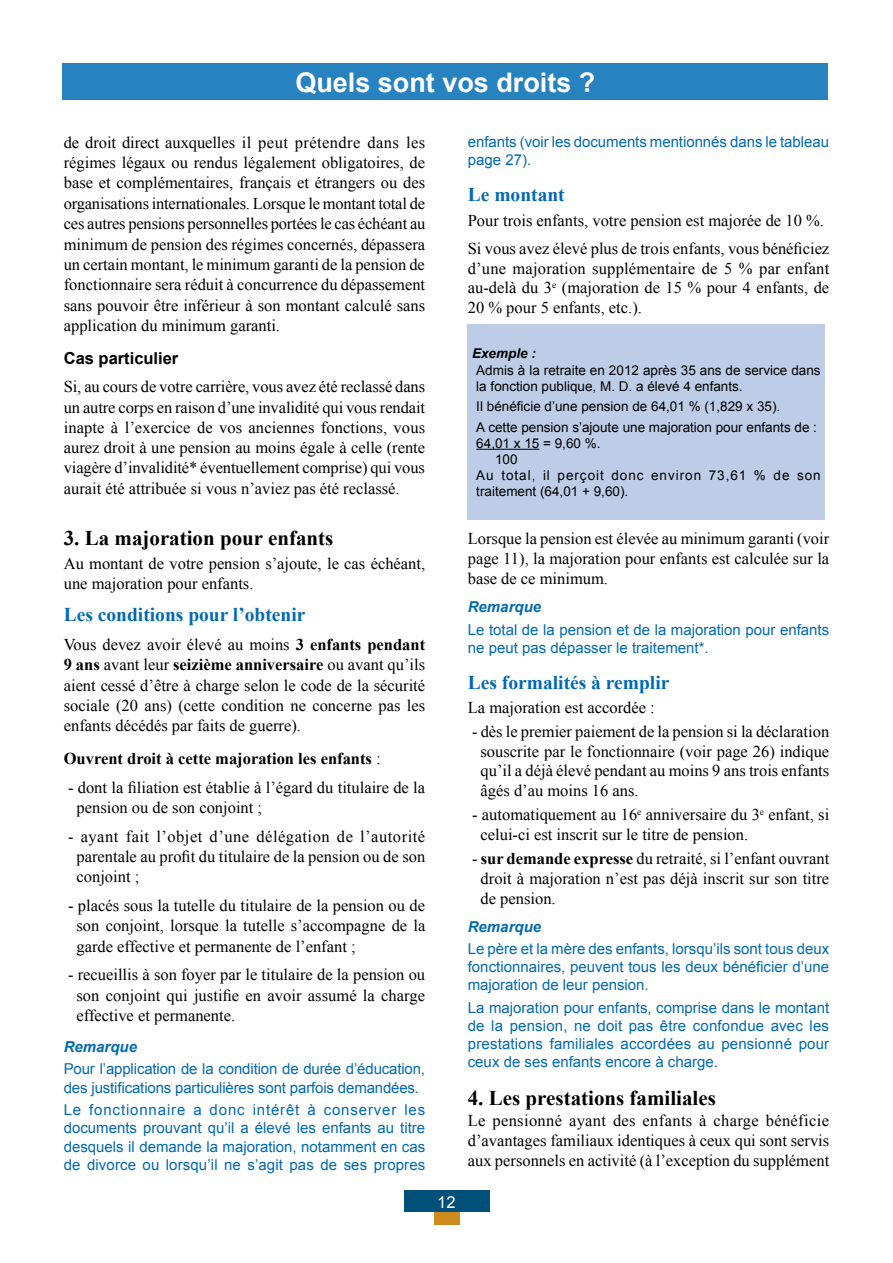
<style>
.page{position:relative;width:893px;height:1263px;background:#fff}
.page>*{position:absolute;margin:0;border:0;box-sizing:border-box;transform-origin:0 0}
.t1{font:700 27px "Arial";color:#fff}
.t2{font:700 21px "Times New Roman";color:#000}
.t3{font:700 19.5px "Times New Roman";color:#0069b2}
.t4{font:16.5px/20.2px "Times New Roman";color:#000;text-align:justify}
.t5{font:700 16.5px "Times New Roman";color:#000}
.t6{font:700 16.5px "Arial";color:#000}
.t7{font:16.5px "Arial";color:#fff}
.t8{font:15px/18px "Arial";color:#0069b2}
.t9{font:italic 700 15px "Arial";color:#0069b2}
.t10{font:13.5px/16.2px "Arial";color:#000}
.t11{font:13.5px "Arial";letter-spacing:.07em;color:#000}
.t12{font:italic 700 13.5px "Arial";color:#000}
.s1{font-weight:700}
.s2{font-weight:400}
</style>
<div class="page">
<div style="left:404px;top:1191px;width:85px;height:21px;background:#00507a"></div>
<div style="left:434px;top:1212px;width:25px;height:13px;background:#ce8c1e"></div>
<div style="left:63px;top:64px;width:765px;height:36px;background:#2782c0"></div>
<div style="left:468px;top:325px;width:357px;height:195px;background:#bdcde7"></div>
<hr style="left:476px;top:449px;width:63px;height:1px;background:#000">
<h1 class="t1" style="left:295px;top:64px;width:302px">Quels sont vos droits ?</h1>
<p class="t4" style="left:64px;top:132px;width:363px">de droit direct auxquelles il peut prétendre dans les régimes légaux ou rendus légalement obligatoires, de base et complémentaires, français et étrangers ou des organisations internationales. Lorsque le montant total de ces autres pensions personnelles portées le cas échéant au minimum de pension des régimes concernés, dépassera un certain montant, le minimum garanti de la pension de fonctionnaire sera réduit à concurrence du dépassement sans pouvoir être inférieur à son montant calculé sans application du minimum garanti.</p>
<p class="t6" style="left:64px;top:347px;width:116px">Cas particulier</p>
<p class="t4" style="left:64px;top:376px;width:363px">Si, au cours de votre carrière, vous avez été reclassé dans un autre corps en raison d’une invalidité qui vous rendait inapte à l’exercice de vos anciennes fonctions, vous aurez droit à une pension au moins égale à celle (rente viagère d’invalidité* éventuellement comprise) qui vous aurait été attribuée si vous n’aviez pas été reclassé.</p>
<p class="t2" style="left:64px;top:523px;width:271px">3. La majoration pour enfants</p>
<p class="t4" style="left:64px;top:553px;width:363px">Au montant de votre pension s’ajoute, le cas échéant, une majoration pour enfants.</p>
<p class="t3" style="left:64px;top:601px;width:243px">Les conditions pour l’obtenir</p>
<p class="t4" style="left:64px;top:634px;width:363px">Vous devez avoir élevé au moins <span class="s1">3 enfants pendant 9 ans</span> avant leur <span class="s1">seizième anniversaire</span> ou avant qu’ils aient cessé d’être à charge selon le code de la sécurité sociale (20 ans) (cette condition ne concerne pas les enfants décédés par faits de guerre).</p>
<p class="t5" style="left:64px;top:747px;width:318px">Ouvrent droit à cette majoration les enfants <span class="s2">:</span></p>
<p class="t4" style="left:77px;top:777px;width:350px;text-indent:-8px">- dont la filiation est établie à l’égard du titulaire de la pension ou de son conjoint ;</p>
<p class="t4" style="left:77px;top:826px;width:350px;text-indent:-8px">- ayant fait l’objet d’une délégation de l’autorité parentale au profit du titulaire de la pension ou de son conjoint ;</p>
<p class="t4" style="left:77px;top:895px;width:350px;text-indent:-8px">- placés sous la tutelle du titulaire de la pension ou de son conjoint, lorsque la tutelle s’accompagne de la garde effective et permanente de l’enfant ;</p>
<p class="t4" style="left:77px;top:964px;width:350px;text-indent:-8px">- recueillis à son foyer par le titulaire de la pension ou son conjoint qui justifie en avoir assumé la charge effective et permanente.</p>
<p class="t9" style="left:64px;top:1037px;width:75px">Remarque</p>
<p class="t8" style="left:64px;top:1060px;width:363px">Pour l’application de la condition de durée d’éducation, des justifications particulières sont parfois demandées.</p>
<p class="t8" style="left:64px;top:1101px;width:363px;text-align:justify">Le fonctionnaire a donc intérêt à conserver les documents prouvant qu’il a élevé les enfants au titre desquels il demande la majoration, notamment en cas de divorce ou lorsqu’il ne s’agit pas de ses propres</p>
<p class="t7" style="left:437px;top:1191px;width:20px">12</p>
<p class="t8" style="left:468px;top:133px;width:363px">enfants (voir les documents mentionnés dans le tableau page 27).</p>
<p class="t3" style="left:468px;top:181px;width:98px">Le montant</p>
<p class="t4" style="left:468px;top:206px;width:363px;line-height:28.3px">Pour trois enfants, votre pension est majorée de 10 %.<br>Si vous avez élevé plus de trois enfants, vous bénéficiez</p>
<p class="t4" style="left:468px;top:258px;width:363px;line-height:19.8px">d’une majoration supplémentaire de 5 % par enfant au-delà du 3<sup>e</sup> (majoration de 15 % pour 4 enfants, de 20 % pour 5 enfants, etc.).</p>
<p class="t12" style="left:472px;top:345px;width:65px">Exemple :</p>
<p class="t10" style="left:476px;top:362px;width:346px">Admis à la retraite en 2012 après 35 ans de service dans la fonction publique, M. D. a élevé 4 enfants.</p>
<p class="t10" style="left:476px;top:396px;width:342px;line-height:20.4px">Il bénéficie d’une pension de 64,01 % (1,829 x 35).<br>A cette pension s’ajoute une majoration pour enfants de :</p>
<p class="t10" style="left:476px;top:435px;width:126px">64,01 x 15 = 9,60 %.</p>
<p class="t10" style="left:495px;top:451px;width:24px">100</p>
<p class="t11" style="left:476px;top:467px;width:346px">Au total, il perçoit donc environ 73,61 % de son</p>
<p class="t10" style="left:476px;top:484px;width:153px">traitement (64,01 + 9,60).</p>
<p class="t4" style="left:468px;top:528px;width:363px;line-height:19.8px">Lorsque la pension est élevée au minimum garanti (voir page 11), la majoration pour enfants est calculée sur la base de ce minimum.</p>
<p class="t9" style="left:468px;top:597px;width:75px">Remarque</p>
<p class="t8" style="left:468px;top:620px;width:363px">Le total de la pension et de la majoration pour enfants ne peut pas dépasser le traitement*.</p>
<p class="t3" style="left:468px;top:669px;width:203px">Les formalités à remplir</p>
<p class="t4" style="left:468px;top:697px;width:188px">La majoration est accordée :</p>
<p class="t4" style="left:481px;top:721px;width:350px;line-height:19.8px;text-indent:-8px">- dès le premier paiement de la pension si la déclaration souscrite par le fonctionnaire (voir page 26) indique qu’il a déjà élevé pendant au moins 9 ans trois enfants âgés d’au moins 16 ans.</p>
<p class="t4" style="left:481px;top:804px;width:350px;line-height:19.8px;text-indent:-9px">- automatiquement au 16<sup>e</sup> anniversaire du 3<sup>e</sup> enfant, si celui-ci est inscrit sur le titre de pension.</p>
<p class="t4" style="left:481px;top:848px;width:350px;line-height:19.8px;text-indent:-9px">- <span class="s1">sur demande expresse</span> du retraité, si l’enfant ouvrant droit à majoration n’est pas déjà inscrit sur son titre de pension.</p>
<p class="t9" style="left:468px;top:917px;width:75px">Remarque</p>
<p class="t8" style="left:468px;top:940px;width:363px;text-align:justify">Le père et la mère des enfants, lorsqu’ils sont tous deux fonctionnaires, peuvent tous les deux bénéficier d’une majoration de leur pension.</p>
<p class="t8" style="left:468px;top:998px;width:363px;text-align:justify">La majoration pour enfants, comprise dans le montant de la pension, ne doit pas être confondue avec les prestations familiales accordées au pensionné pour ceux de ses enfants encore à charge.</p>
<p class="t2" style="left:468px;top:1083px;width:250px">4. Les prestations familiales</p>
<p class="t4" style="left:468px;top:1111px;width:363px;line-height:19.8px">Le pensionné ayant des enfants à charge bénéficie d’avantages familiaux identiques à ceux qui sont servis aux personnels en activité (à l’exception du supplément</p>
</div>
